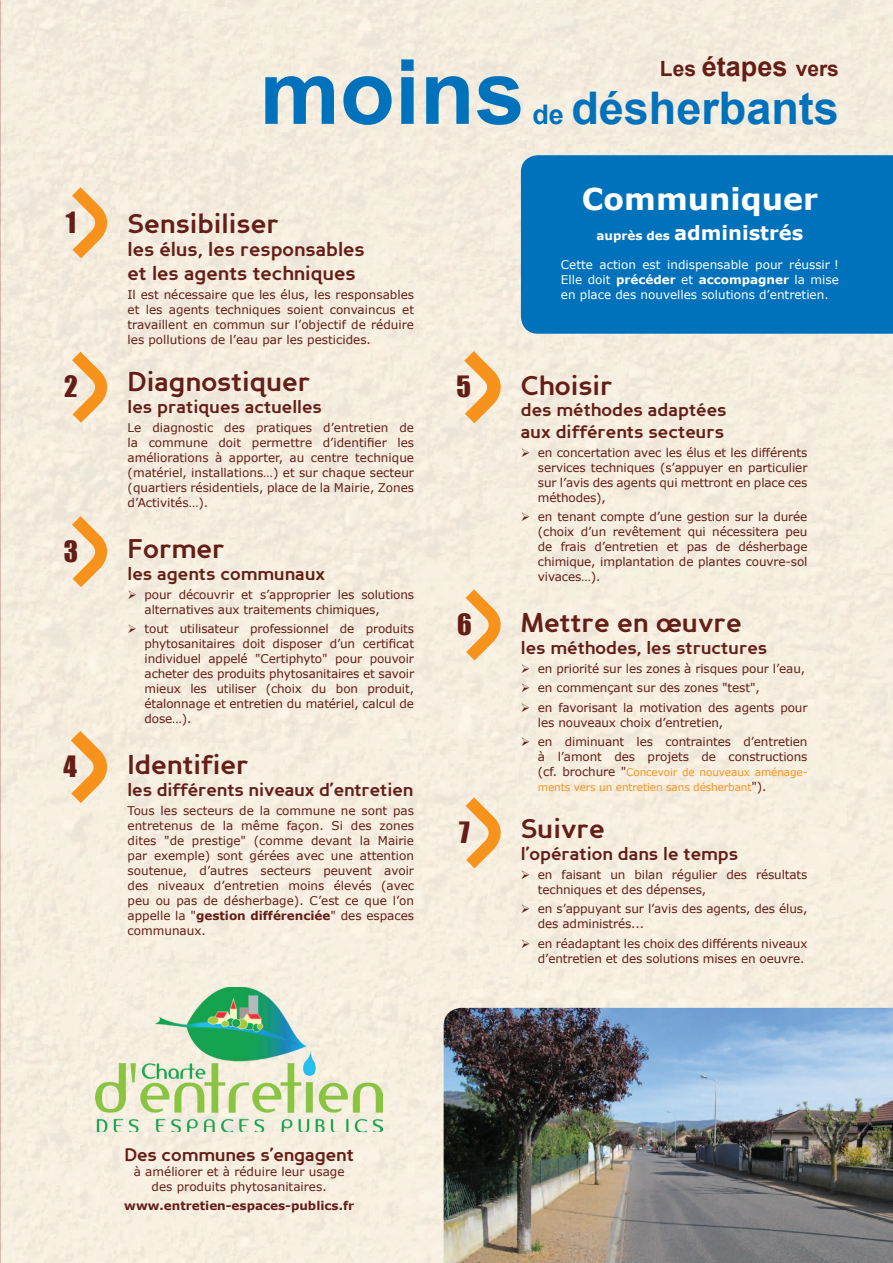
<style>
.page{position:relative;width:893px;height:1263px;background:#fff}
.page>*{position:absolute;margin:0;border:0;box-sizing:border-box;transform-origin:0 0}
.t1{font:700 90px "Arial";color:#0072bc}
.t2{font:700 45px "Arial";color:#0072bc}
.t3{font:700 30px "Verdana";color:#fff}
.t4{font:700 27px "Perspective Sans";color:#641e17}
.t5{font:27px "Impact";color:#641e17}
.t6{font:700 21px "Arial";color:#641e17}
.t7{font:700 19.5px/23.4px "Perspective Sans";color:#641e17}
.t8{font:700 19.5px "Verdana";color:#fff}
.t9{font:700 18px/21.6px "Perspective Sans";color:#641e17}
.t10{font:12px/15px "Verdana";letter-spacing:-.01em;color:#641e17;text-align:justify}
.t11{font:12px/15px "Verdana";color:#fff;text-align:justify}
.t12{font:700 12px "Verdana";color:#641e17}
.t13{font:10.5px/15px "Verdana";letter-spacing:-.01em;color:#f7931d}
.s1{font-size:27px}
.s2{font-weight:700}
.s3{font-size:12px}
.s4{font-size:12px;color:#641e17}
</style>
<div class="page">
<div style="left:0;top:947px;width:104px;height:316px;background:#f6efe0"></div>
<div style="left:368px;top:1000px;width:158px;height:263px;background:#f7efe0"></div>
<img style="left:0;top:0;width:1px;height:238px">
<div style="left:521px;top:155px;width:372px;height:179px;background:#0072bc"></div>
<img style="left:444px;top:1008px;width:449px;height:255px">
<img style="left:96px;top:987px;width:287px;height:145px">
<svg style="left:56px;top:716px;width:53px;height:101px;background:#f5dab6"></svg>
<svg style="left:59px;top:174px;width:49px;height:97px;background:#f4d9b6"></svg>
<svg style="left:59px;top:339px;width:49px;height:96px;background:#f4d9b5"></svg>
<svg style="left:59px;top:503px;width:49px;height:97px;background:#f4d9b6"></svg>
<svg style="left:450px;top:337px;width:52px;height:101px;background:#f4d9b5"></svg>
<svg style="left:453px;top:577px;width:48px;height:96px;background:#f5dab6"></svg>
<svg style="left:453px;top:785px;width:48px;height:96px;background:#f5dab5"></svg>
<h3 class="t5" style="left:66px;top:201px;width:12px">1</h3>
<h3 class="t5" style="left:64px;top:366px;width:15px">2</h3>
<h3 class="t5" style="left:64px;top:530px;width:16px">3</h3>
<h3 class="t5" style="left:64px;top:745px;width:15px">4</h3>
<h1 class="t1" style="left:260px;top:32px;width:267px">moins</h1>
<h3 class="t6" style="left:660px;top:54px;width:181px">Les <span class="s1">étapes</span> vers</h3>
<h2 class="t2" style="left:532px;top:78px;width:308px"><span class="s1">de</span> désherbants</h2>
<h3 class="t4" style="left:128px;top:207px;width:153px">Sensibiliser</h3>
<h3 class="t7" style="left:128px;top:238px;width:239px">les élus, les responsables et les agents techniques</h3>
<p class="t10" style="left:128px;top:287px;width:288px">Il est nécessaire que les élus, les responsables et les agents techniques soient convaincus et travaillent en commun sur l’objectif de réduire les pollutions de l’eau par les pesticides.</p>
<h3 class="t4" style="left:128px;top:366px;width:184px">Diagnostiquer</h3>
<h3 class="t9" style="left:128px;top:396px;width:196px">les pratiques actuelles</h3>
<p class="t10" style="left:128px;top:420px;width:288px">Le diagnostic des pratiques d’entretien de la commune doit permettre d’identifier les améliorations à apporter, au centre technique (matériel, installations…) et sur chaque secteur (quartiers résidentiels, place de la Mairie, Zones d’Activités…).</p>
<h3 class="t4" style="left:128px;top:533px;width:99px">Former</h3>
<h3 class="t9" style="left:128px;top:563px;width:199px">les agents communaux</h3>
<p class="t10" style="left:145px;top:587px;width:271px;text-indent:-17px">➢ pour découvrir et s’approprier les solutions alternatives aux traitements chimiques,</p>
<p class="t10" style="left:145px;top:621px;width:271px;text-indent:-17px">➢ tout utilisateur professionnel de produits phytosanitaires doit disposer d’un certificat individuel appelé "Certiphyto" pour pouvoir acheter des produits phytosanitaires et savoir mieux les utiliser (choix du bon produit, étalonnage et entretien du matériel, calcul de dose…).</p>
<h3 class="t4" style="left:128px;top:749px;width:123px">Identifier</h3>
<h3 class="t9" style="left:128px;top:779px;width:287px">les différents niveaux d’entretien</h3>
<p class="t10" style="left:128px;top:803px;width:288px">Tous les secteurs de la commune ne sont pas entretenus de la même façon. Si des zones dites "de prestige" (comme devant la Mairie par exemple) sont gérées avec une attention soutenue, d’autres secteurs peuvent avoir des niveaux d’entretien moins élevés (avec peu ou pas de désherbage). C’est ce que l’on appelle la "<span class="s2">gestion différenciée</span>" des espaces communaux.</p>
<h3 class="t5" style="left:457px;top:366px;width:16px">5</h3>
<h3 class="t5" style="left:457px;top:603px;width:16px">6</h3>
<h3 class="t5" style="left:459px;top:811px;width:12px">7</h3>
<h3 class="t3" style="left:582px;top:177px;width:237px">Communiquer</h3>
<h3 class="t8" style="left:596px;top:219px;width:208px"><span class="s3">auprès des</span> administrés</h3>
<p class="t11" style="left:561px;top:257px;width:280px">Cette action est indispensable pour réussir !<br>Elle doit <span class="s2">précéder</span> et <span class="s2">accompagner</span> la mise en place des nouvelles solutions d’entretien.</p>
<h3 class="t4" style="left:521px;top:369px;width:93px">Choisir</h3>
<h3 class="t9" style="left:521px;top:399px;width:207px">des méthodes adaptées aux différents secteurs</h3>
<p class="t10" style="left:538px;top:445px;width:271px;text-indent:-17px">➢ en concertation avec les élus et les différents services techniques (s’appuyer en particulier sur l’avis des agents qui mettront en place ces méthodes),</p>
<p class="t10" style="left:538px;top:509px;width:271px;text-indent:-17px">➢ en tenant compte d’une gestion sur la durée (choix d’un revêtement qui nécessitera peu de frais d’entretien et pas de désherbage chimique, implantation de plantes couvre-sol vivaces…).</p>
<h3 class="t4" style="left:521px;top:607px;width:222px">Mettre en œuvre</h3>
<h3 class="t9" style="left:521px;top:637px;width:248px">les méthodes, les structures</h3>
<p class="t10" style="left:521px;top:661px;width:286px">➢ en priorité sur les zones à risques pour l’eau,</p>
<p class="t10" style="left:521px;top:680px;width:240px">➢ en commençant sur des zones "test",</p>
<p class="t10" style="left:538px;top:700px;width:271px;text-indent:-17px">➢ en favorisant la motivation des agents pour les nouveaux choix d’entretien,</p>
<p class="t10" style="left:521px;top:734px;width:288px;text-align:right">➢ en diminuant les contraintes d’entretien à l’amont des projets de constructions</p>
<p class="t13" style="left:538px;top:764px;width:271px"><span class="s4">(cf. brochure "</span>Concevoir de nouveaux aménage&shy;ments vers un entretien sans désherbant<span class="s4">").</span></p>
<h3 class="t4" style="left:521px;top:813px;width:85px">Suivre</h3>
<h3 class="t9" style="left:521px;top:843px;width:219px">l’opération dans le temps</h3>
<p class="t10" style="left:538px;top:867px;width:271px;text-indent:-17px">➢ en faisant un bilan régulier des résultats techniques et des dépenses,</p>
<p class="t10" style="left:538px;top:901px;width:271px;text-indent:-17px">➢ en s’appuyant sur l’avis des agents, des élus, des administrés...</p>
<p class="t10" style="left:521px;top:936px;width:288px;text-align:right">➢ en réadaptant les choix des différents niveaux d’entretien et des solutions mises en oeuvre.</p>
<h3 class="t9" style="left:124px;top:1144px;width:231px">Des communes s’engagent</h3>
<p class="t10" style="left:134px;top:1164px;width:212px;text-align:center">à améliorer et à réduire leur usage des produits phytosanitaires.</p>
<p class="t12" style="left:124px;top:1197px;width:231px">www.entretien-espaces-publics.fr</p>
</div>
